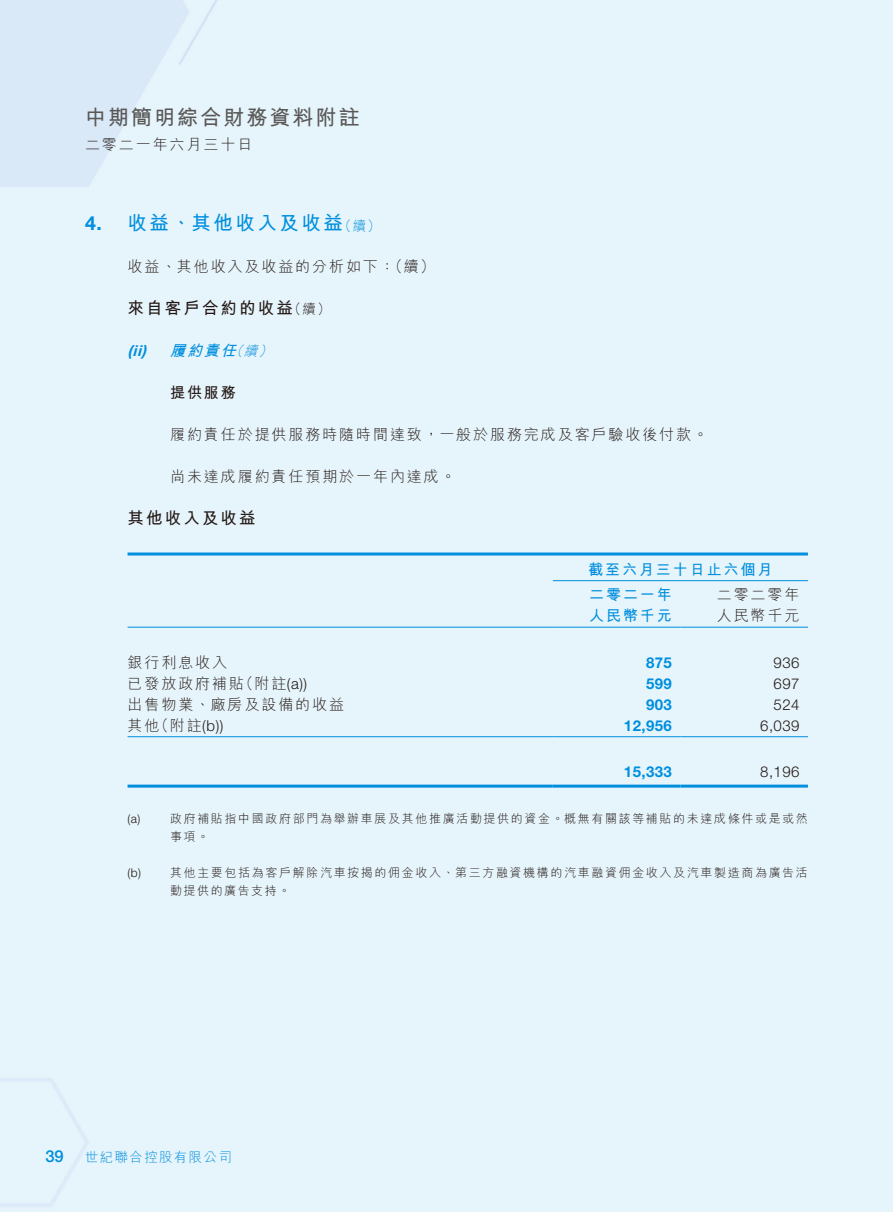
<style>
.page{position:relative;width:893px;height:1212px;background:#e6f4fb}
.page>*{position:absolute;margin:0;border:0;box-sizing:border-box;transform-origin:0 0}
.t1{font:700 21px "M Hei HK";letter-spacing:.1em;color:#595857}
.t2{font:700 19.5px "M Hei HK";letter-spacing:.13em;color:#008fde}
.t3{font:700 19.5px "Helvetica Neue LT Std";color:#008fde}
.t4{font:700 16.5px "M Hei HK";letter-spacing:.13em;color:#231916}
.t5{font:500 16.5px "Helvetica Neue LT Std";color:#008fde}
.t6{font:300 15px "M Hei HK";letter-spacing:.13em;color:#231916}
.t7{font:300 15px "Helvetica Neue LT Std";letter-spacing:.03em;color:#231916}
.t8{font:700 15px "M Hei HK";letter-spacing:.13em;color:#008fde}
.t9{font:700 15px "Helvetica Neue LT Std";letter-spacing:.03em;color:#008fde}
.t10{font:italic 700 15px "M Hei HK";color:#008fde}
.t11{font:italic 700 15px "Helvetica Neue LT Std";color:#008fde}
.t12{font:700 15px "M Hei HK";color:#231916}
.t13{font:300 13.5px "M Hei HK";letter-spacing:.1em;color:#008fde}
.t14{font:300 13.5px "M Hei HK";color:#231916}
.t15{font:italic 300 13.5px "M Hei HK";color:#008fde}
.t16{font:300 12px "M Hei HK";letter-spacing:.135em;color:#231916}
.t17{font:300 12px "Helvetica Neue LT Std";color:#231916}
.s1{font-family:"M Hei HK"}
</style>
<div class="page">
<hr style="left:128px;top:552px;width:680px;height:3px;background:#008fde">
<hr style="left:553px;top:580px;width:255px;height:1px;background:#008fde">
<hr style="left:128px;top:627px;width:425px;height:1px;background:#008fde">
<hr style="left:553px;top:627px;width:127px;height:1px;background:#008fde">
<hr style="left:680px;top:627px;width:128px;height:1px;background:#008fde">
<hr style="left:128px;top:736px;width:425px;height:1px;background:#008fde">
<hr style="left:553px;top:736px;width:127px;height:1px;background:#008fde">
<hr style="left:680px;top:736px;width:128px;height:1px;background:#008fde">
<hr style="left:128px;top:784px;width:425px;height:3px;background:#008fde">
<hr style="left:553px;top:784px;width:127px;height:3px;background:#008fde">
<hr style="left:680px;top:784px;width:128px;height:3px;background:#008fde">
<h1 class="t1" style="left:85px;top:102px;width:276px">中期簡明綜合財務資料附註</h1>
<p class="t6" style="left:85px;top:137px;width:169px">二零二一年六月三十日</p>
<h2 class="t3" style="left:85px;top:211px;width:18px">4.</h2>
<h2 class="t2" style="left:128px;top:209px;width:217px">收益、其他收入及收益</h2>
<p class="t13" style="left:338px;top:219px;width:44px">（續(</p>
<p class="t6" style="left:128px;top:259px;width:309px">收益、其他收入及收益的分析如下 （： 續(</p>
<p class="t14" style="left:288px;top:303px;width:44px">（續(</p>
<p class="t4" style="left:128px;top:296px;width:167px">來自客戶合約的收益</p>
<p class="t15" style="left:258px;top:344px;width:19px">(</p>
<p class="t10" style="left:170px;top:340px;width:72px">履約責任</p>
<p class="t15" style="left:244px;top:344px;width:19px">續</p>
<p class="t15" style="left:229px;top:344px;width:19px">（</p>
<p class="t11" style="left:128px;top:341px;width:20px">( )</p>
<p class="t11" style="left:133px;top:341px;width:15px">ii</p>
<p class="t12" style="left:170px;top:382px;width:67px">提供服務</p>
<p class="t6" style="left:170px;top:427px;width:540px">履約責任於提供服務時隨時間達致，一般於服務完成及客戶驗收後付款。</p>
<p class="t6" style="left:170px;top:469px;width:287px">尚未達成履約責任預期於一年內達成。</p>
<p class="t4" style="left:128px;top:506px;width:130px">其他收入及收益</p>
<p class="t8" style="left:588px;top:558px;width:186px">截至六月三十日止六個月</p>
<p class="t6" style="left:717px;top:587px;width:84px">二零二零年</p>
<p class="t8" style="left:589px;top:584px;width:84px">二零二一年</p>
<p class="t8" style="left:589px;top:605px;width:84px">人民幣千元</p>
<p class="t6" style="left:717px;top:608px;width:84px">人民幣千元</p>
<p class="t6" style="left:128px;top:654px;width:101px">銀行利息收入</p>
<p class="t9" style="left:646px;top:653px;width:27px">875</p>
<p class="t7" style="left:774px;top:653px;width:27px">936</p>
<p class="t7" style="left:238px;top:674px;width:70px"><span class="s1">（附註</span> ( (a(</p>
<p class="t6" style="left:128px;top:675px;width:118px">已發放政府補貼</p>
<p class="t9" style="left:646px;top:674px;width:27px">599</p>
<p class="t7" style="left:774px;top:674px;width:27px">697</p>
<p class="t6" style="left:128px;top:696px;width:218px">出售物業、廠房及設備的收益</p>
<p class="t9" style="left:646px;top:695px;width:27px">903</p>
<p class="t7" style="left:774px;top:695px;width:27px">524</p>
<p class="t7" style="left:154px;top:716px;width:71px"><span class="s1">（附註</span> b( ((</p>
<p class="t6" style="left:128px;top:717px;width:33px">其他</p>
<p class="t9" style="left:624px;top:716px;width:49px">12,956</p>
<p class="t7" style="left:760px;top:716px;width:41px">6,039</p>
<p class="t17" style="left:128px;top:811px;width:14px">a( )</p>
<p class="t17" style="left:128px;top:865px;width:15px">b( )</p>
<p class="t9" style="left:624px;top:762px;width:49px">15,333</p>
<p class="t16" style="left:170px;top:812px;width:639px">政府補貼指中國政府部門為舉辦車展及其他推廣活動提供的資金。概無有關該等補貼的未達成條件或是或然</p>
<p class="t7" style="left:760px;top:763px;width:41px">8,196</p>
<p class="t16" style="left:170px;top:830px;width:41px">事項。</p>
<p class="t16" style="left:170px;top:866px;width:639px">其他主要包括為客戶解除汽車按揭的佣金收入、第三方融資機構的汽車融資佣金收入及汽車製造商為廣告活</p>
<p class="t16" style="left:170px;top:884px;width:122px">動提供的廣告支持。</p>
<p class="t5" style="left:45px;top:1146px;width:20px">39</p>
<p class="t13" style="left:85px;top:1150px;width:148px">世紀聯合控股有限公司</p>
</div>
